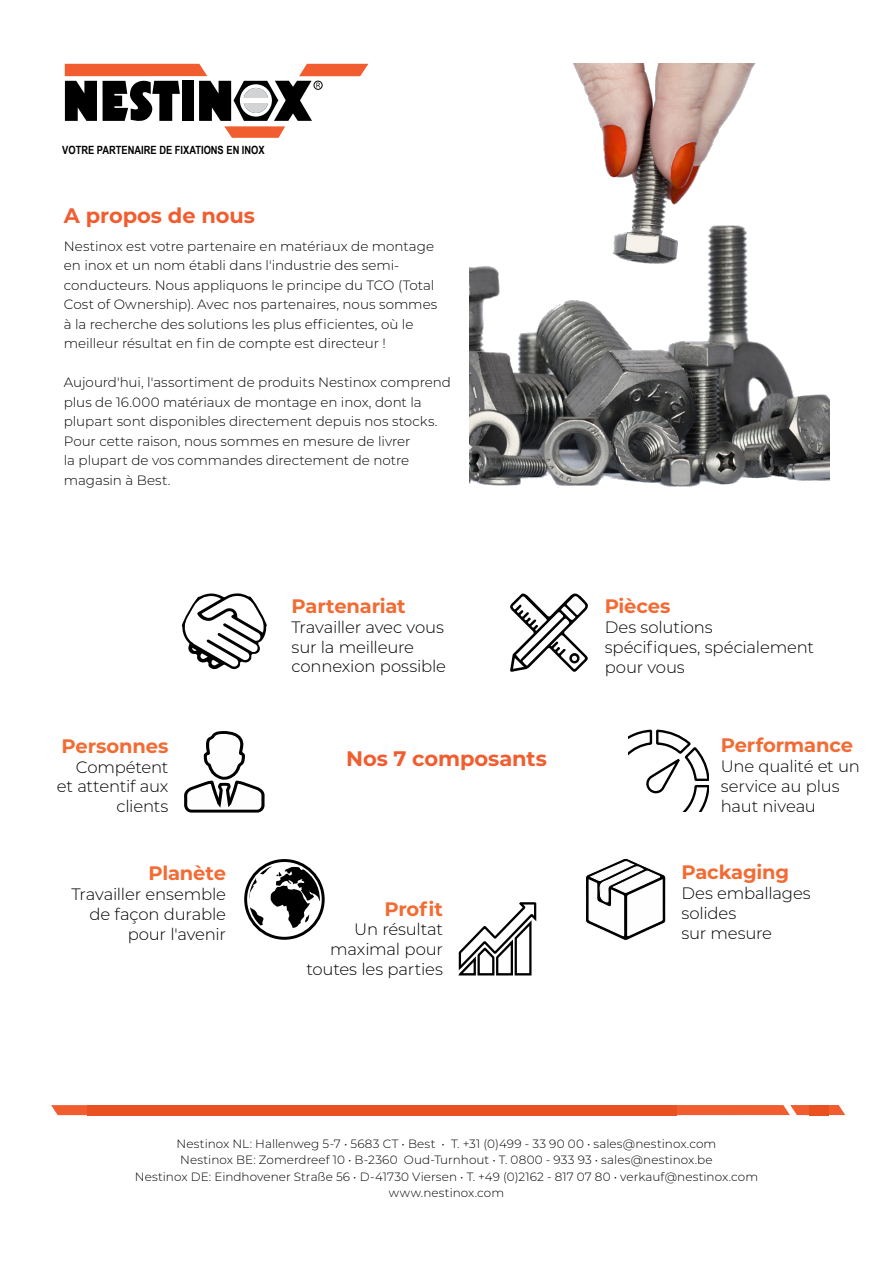
<style>
.page{position:relative;width:893px;height:1263px;background:#fff}
.page>*{position:absolute;margin:0;border:0;box-sizing:border-box;transform-origin:0 0}
.t1{font:700 21px "Montserrat";color:#f15d2f}
.t2{font:700 19.5px "Montserrat";letter-spacing:-.01em;color:#f36b34}
.t3{font:300 16.5px/19.8px "Montserrat";letter-spacing:-.01em;color:#000}
.t4{font:300 13.5px/19.5px "Montserrat";color:#000}
.t5{font:300 12px/16.5px "Montserrat";letter-spacing:.005em;color:#000101;text-align:center}
.t6{font:700 11.4px "Arial Narrow";color:#000}
</style>
<div class="page">
<img style="left:470px;top:64px;width:359px;height:423px">
<svg style="left:65px;top:64px;width:303px;height:74px"></svg>
<svg style="left:181px;top:593px;width:86px;height:77px"></svg>
<svg style="left:510px;top:594px;width:78px;height:78px"></svg>
<svg style="left:629px;top:730px;width:79px;height:81px"></svg>
<svg style="left:585px;top:858px;width:81px;height:82px"></svg>
<svg style="left:184px;top:731px;width:81px;height:81px"></svg>
<div style="left:244px;top:859px;width:81px;height:81px;border:3px solid #000;border-radius:50%"></div>
<svg style="left:249px;top:866px;width:71px;height:62px"></svg>
<svg style="left:458px;top:902px;width:78px;height:73px"></svg>
<svg style="left:677px;top:1105px;width:168px;height:10px"></svg>
<svg style="left:51px;top:1105px;width:36px;height:10px"></svg>
<div style="left:87px;top:1105px;width:590px;height:10px;background:#e95123"></div>
<div style="left:809px;top:1105px;width:19px;height:10px;background:#e95123"></div>
<p class="t6" style="left:62px;top:141px;width:204px">VOTRE PARTENAIRE DE FIXATIONS EN INOX</p>
<h1 class="t1" style="left:64px;top:200px;width:193px">A propos de nous</h1>
<p class="t4" style="left:64px;top:236px;width:375px">Nestinox est votre partenaire en matériaux de montage en inox et un nom établi dans l'industrie des semi&shy;conducteurs. Nous appliquons le principe du TCO (Total Cost of Ownership). Avec nos partenaires, nous sommes à la recherche des solutions les plus efficientes, où le meilleur résultat en fin de compte est directeur !</p>
<p class="t4" style="left:64px;top:372px;width:389px">Aujourd'hui, l'assortiment de produits Nestinox comprend plus de 16.000 matériaux de montage en inox, dont la plupart sont disponibles directement depuis nos stocks.<br>Pour cette raison, nous sommes en mesure de livrer<br>la plupart de vos commandes directement de notre magasin à Best.</p>
<h2 class="t2" style="left:62px;top:732px;width:108px">Personnes</h2>
<p class="t3" style="left:57px;top:756px;width:113px;text-align:right">Compétent et attentif aux clients</p>
<h2 class="t2" style="left:148px;top:859px;width:79px">Planète</h2>
<p class="t3" style="left:72px;top:884px;width:156px;text-align:right">Travailler ensemble de façon durable pour l'avenir</p>
<h2 class="t2" style="left:292px;top:592px;width:116px">Partenariat</h2>
<p class="t3" style="left:292px;top:616px;width:156px">Travailler avec vous sur la meilleure connexion possible</p>
<h1 class="t1" style="left:346px;top:743px;width:202px">Nos 7 composants</h1>
<h2 class="t2" style="left:384px;top:895px;width:60px">Profit</h2>
<p class="t3" style="left:306px;top:919px;width:138px;text-align:right">Un résultat maximal pour toutes les parties</p>
<h2 class="t2" style="left:605px;top:592px;width:67px">Pièces</h2>
<p class="t3" style="left:605px;top:617px;width:211px">Des solutions<br>spécifiques, spécialement pour vous</p>
<h2 class="t2" style="left:721px;top:731px;width:134px">Performance</h2>
<p class="t3" style="left:721px;top:756px;width:141px">Une qualité et un service au plus haut niveau</p>
<h2 class="t2" style="left:681px;top:858px;width:109px">Packaging</h2>
<p class="t3" style="left:681px;top:883px;width:131px">Des emballages solides<br>sur mesure</p>
<p class="t5" style="left:135px;top:1135px;width:625px">Nestinox NL: Hallenweg 5-7 • 5683 CT • Best • T. +31 (0)499 - 33 90 00 • sales@nestinox.com<br>Nestinox BE: Zomerdreef 10 • B-2360 Oud-Turnhout • T. 0800 - 933 93 • sales@nestinox.be<br>Nestinox DE: Eindhovener Straße 56 • D-41730 Viersen • T. +49 (0)2162 - 817 07 80 • verkauf@nestinox.com www.nestinox.com</p>
</div>
